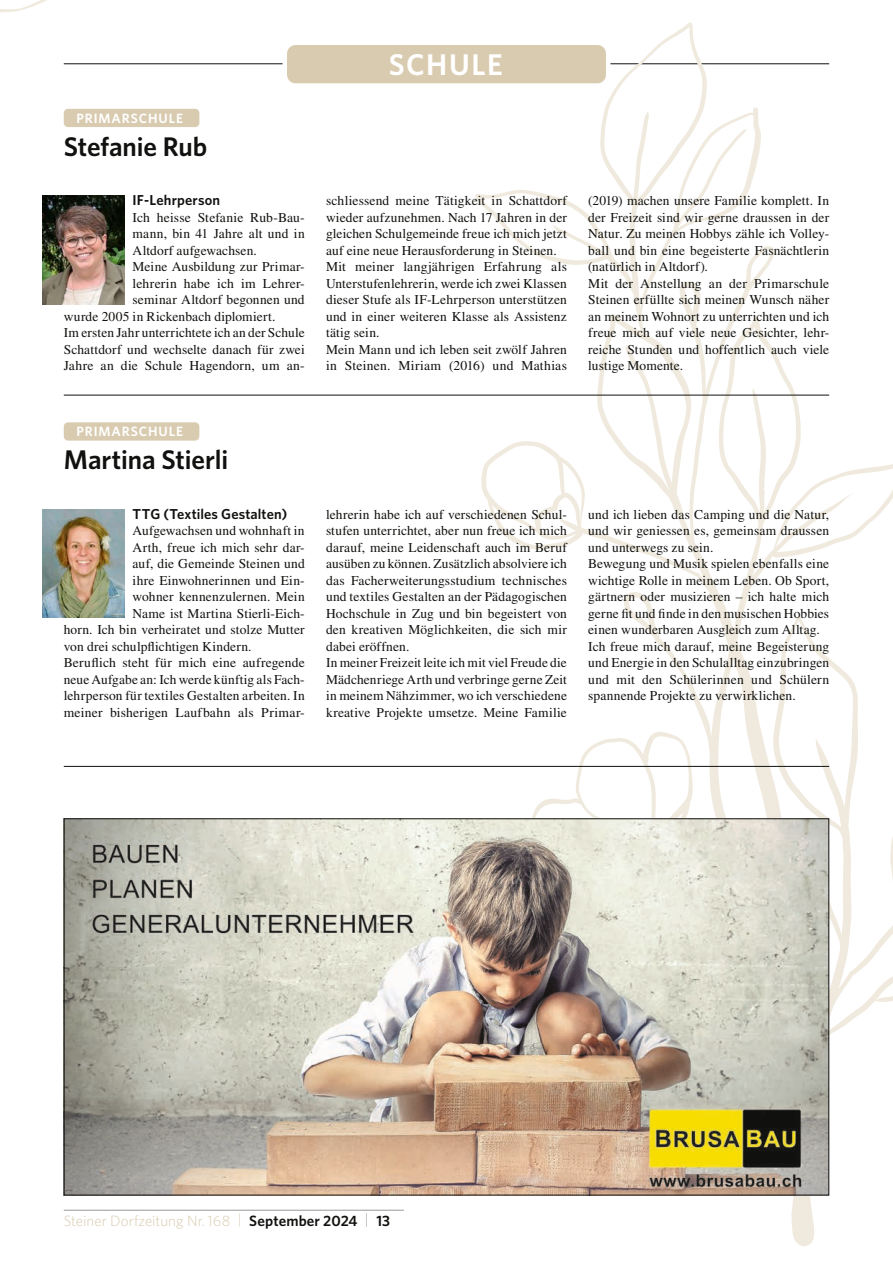
<style>
.page{position:relative;width:893px;height:1263px;background:#fff}
.page>*{position:absolute;margin:0;border:0;box-sizing:border-box;transform-origin:0 0}
.t1{font:600 30px "Whitney";color:#fff}
.Haupttitel{font:600 27px "Whitney";letter-spacing:-.005em;color:#11110f}
.t2{font:300 15px "Whitney";color:#d9cbb0}
.Untertitel{font:600 14.4px "Whitney";letter-spacing:.005em;color:#11110f}
.Grundtext{font:13.5px/16.5px "Times LT Std";letter-spacing:.01em;color:#11110f;text-align:justify}
.Rubrikentitel{font:600 13.5px "Whitney";letter-spacing:.065em;color:#fff}
.s1{font-weight:600;color:#11110f}
.s2{color:#979998}
</style>
<div class="page">
<hr style="left:64px;top:1210px;width:340px;height:1px;background:#979998">
<hr style="left:64px;top:63px;width:765px;height:1px;background:#11110f">
<div style="left:285px;top:43px;width:323px;height:43px;background:#d9cbb0;border-radius:11px"></div>
<div style="left:283px;top:41px;width:327px;height:47px;border:4px solid #fff;border-radius:11px"></div>
<svg style="left:475px;top:22px;width:418px;height:1224px"></svg>
<svg style="left:0;top:0;width:92px;height:127px"></svg>
<hr style="left:64px;top:395px;width:765px;height:1px;background:#11110f">
<hr style="left:64px;top:766px;width:765px;height:1px;background:#11110f">
<div style="left:64px;top:422px;width:135px;height:19px;background:#d9cbb0;border-radius:4px"></div>
<img style="left:43px;top:509px;width:81px;height:109px">
<img style="left:66px;top:820px;width:761px;height:373px">
<div style="left:64px;top:109px;width:135px;height:18px;background:#d9cbb0;border-radius:4px"></div>
<img style="left:43px;top:196px;width:81px;height:108px">
<p class="Rubrikentitel" style="left:77px;top:110px;width:107px">PRIMARSCHULE</p>
<p class="Haupttitel" style="left:64px;top:130px;width:145px">Stefanie Rub</p>
<p class="Untertitel" style="left:133px;top:192px;width:89px">IF-Lehrperson</p>
<p class="Grundtext" style="left:133px;top:209px;width:174px">Ich heisse Stefanie Rub-Bau&shy;mann, bin 41 Jahre alt und in Altdorf aufgewachsen.</p>
<p class="Grundtext" style="left:133px;top:258px;width:174px">Meine Ausbildung zur Primar-</p>
<p class="Grundtext" style="left:133px;top:275px;width:174px">lehrerin habe ich im Lehrer-</p>
<p class="Grundtext" style="left:133px;top:291px;width:174px">seminar Altdorf begonnen und</p>
<p class="Grundtext" style="left:64px;top:308px;width:213px">wurde 2005 in Rickenbach diplomiert.</p>
<p class="Grundtext" style="left:64px;top:324px;width:242px">Im ersten Jahr unterrichtete ich an der Schule Schattdorf und wechselte danach für zwei Jahre an die Schule Hagendorn, um an-</p>
<h1 class="t1" style="left:389px;top:46px;width:38px">Schul</h1>
<h1 class="t1" style="left:487px;top:46px;width:17px">e</h1>
<p class="Grundtext" style="left:326px;top:192px;width:242px">schliessend meine Tätigkeit in Schattdorf wieder aufzunehmen. Nach 17 Jahren in der gleichen Schulgemeinde freue ich mich jetzt auf eine neue Herausforderung in Steinen.</p>
<p class="Grundtext" style="left:326px;top:258px;width:242px">Mit meiner langjährigen Erfahrung als Unterstufenlehrerin, werde ich zwei Klassen dieser Stufe als IF-Lehrperson unterstützen und in einer weiteren Klasse als Assistenz tätig sein.</p>
<p class="Grundtext" style="left:326px;top:341px;width:242px">Mein Mann und ich leben seit zwölf Jahren in Steinen. Miriam (2016) und Mathias</p>
<p class="Grundtext" style="left:588px;top:192px;width:242px">(2019) machen unsere Familie komplett. In der Freizeit sind wir gerne draussen in der Natur. Zu meinen Hobbys zähle ich Volley&shy;ball und bin eine begeisterte Fasnächtlerin (natürlich in Altdorf).</p>
<p class="Grundtext" style="left:588px;top:275px;width:242px">Mit der Anstellung an der Primarschule Steinen erfüllte sich meinen Wunsch näher an meinem Wohnort zu unterrichten und ich freue mich auf viele neue Gesichter, lehr&shy;reiche Stunden und hoffentlich auch viele lustige Momente.</p>
<p class="Rubrikentitel" style="left:77px;top:423px;width:107px">PRIMARSCHULE</p>
<p class="Haupttitel" style="left:64px;top:444px;width:166px">Martina Stierli</p>
<p class="Untertitel" style="left:133px;top:505px;width:156px">TTG (Textiles Gestalten)</p>
<p class="Grundtext" style="left:133px;top:522px;width:174px">Aufgewachsen und wohnhaft in</p>
<p class="Grundtext" style="left:133px;top:539px;width:174px">Arth, freue ich mich sehr dar-</p>
<p class="Grundtext" style="left:133px;top:555px;width:174px">auf, die Gemeinde Steinen und</p>
<p class="Grundtext" style="left:133px;top:572px;width:174px">ihre Einwohnerinnen und Ein-</p>
<p class="Grundtext" style="left:133px;top:588px;width:174px">wohner kennenzulernen. Mein</p>
<p class="Grundtext" style="left:133px;top:605px;width:174px">Name ist Martina Stierli-Eich-</p>
<p class="Grundtext" style="left:64px;top:621px;width:242px">horn. Ich bin verheiratet und stolze Mutter</p>
<p class="Grundtext" style="left:64px;top:638px;width:189px">von drei schulpflichtigen Kindern.</p>
<p class="Grundtext" style="left:64px;top:654px;width:242px">Beruflich steht für mich eine aufregende neue Aufgabe an: Ich werde künftig als Fach&shy;lehrperson für textiles Gestalten arbeiten. In meiner bisherigen Laufbahn als Primar-</p>
<p class="Grundtext" style="left:326px;top:506px;width:242px">lehrerin habe ich auf verschiedenen Schul&shy;stufen unterrichtet, aber nun freue ich mich darauf, meine Leidenschaft auch im Beruf ausüben zu können. Zusätzlich absolviere ich das Facherweiterungsstudium technisches und textiles Gestalten an der Pädagogischen Hochschule in Zug und bin begeistert von den kreativen Möglichkeiten, die sich mir dabei eröffnen.</p>
<p class="Grundtext" style="left:326px;top:654px;width:242px">In meiner Freizeit leite ich mit viel Freude die Mädchenriege Arth und verbringe gerne Zeit in meinem Nähzimmer, wo ich verschiedene kreative Projekte umsetze. Meine Familie</p>
<p class="Grundtext" style="left:588px;top:506px;width:242px">und ich lieben das Camping und die Natur, und wir geniessen es, gemeinsam draussen und unterwegs zu sein.</p>
<p class="Grundtext" style="left:588px;top:555px;width:242px">Bewegung und Musik spielen ebenfalls eine wichtige Rolle in meinem Leben. Ob Sport, gärtnern oder musizieren – ich halte mich gerne fit und finde in den musischen Hobbies einen wunderbaren Ausgleich zum Alltag.</p>
<p class="Grundtext" style="left:588px;top:638px;width:242px">Ich freue mich darauf, meine Begeisterung und Energie in den Schulalltag einzubringen und mit den Schülerinnen und Schülern spannende Projekte zu verwirklichen.</p>
<p class="t2" style="left:64px;top:1212px;width:328px">Steiner Dorfzeitung Nr. 168 | <span class="s1">September 2024</span> <span class="s2">|</span> <span class="s1">13</span></p>
</div>
